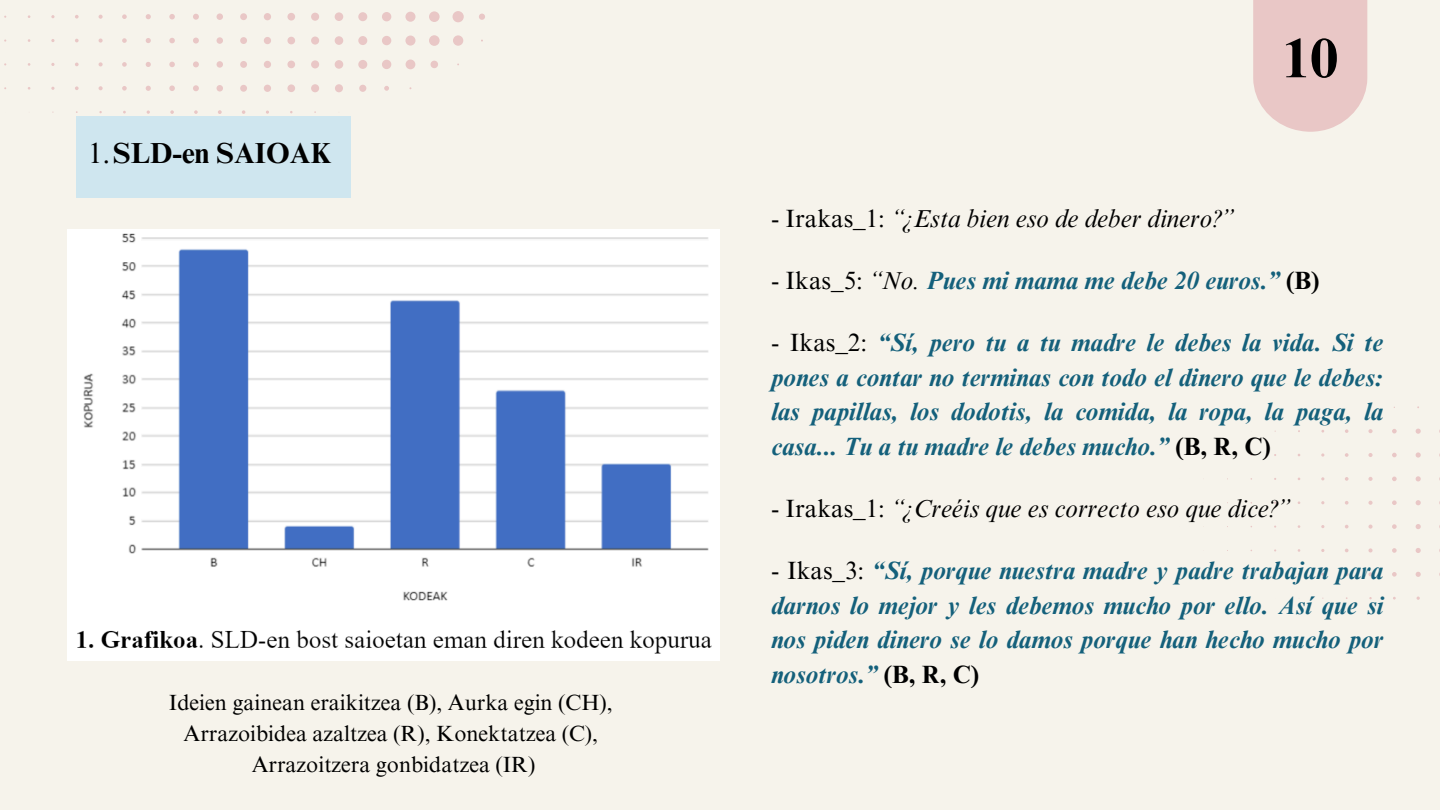
<style>
.page{position:relative;width:1440px;height:810px;background:#f6f3eb}
.page>*{position:absolute;margin:0;border:0;box-sizing:border-box;transform-origin:0 0}
.t1{font:700 55.7px "Times NRMT Pro";color:#000}
.t2{font:700 29px "Times NRMT Pro";color:#000}
.t3{font:italic 700 25px/34.5px "Times NRMT Pro";color:#14607b;text-align:justify}
.t4{font:italic 25px "Times NRMT Pro";color:#000}
.t5{font:22px "Times NRMT Pro";color:#000}
.s1{font-weight:400}
.s2{font-style:normal}
.s3{font-weight:400;font-style:normal;color:#000}
.s4{font-weight:400;color:#000}
.s5{font-style:normal;color:#000}
</style>
<div class="page">
<svg style="left:1253px;top:0;width:114px;height:132px;background:#eacbc9"></svg>
<svg style="left:4px;top:11px;width:481px;height:103px"></svg>
<svg style="left:1227px;top:406px;width:213px;height:194px"></svg>
<img style="left:67px;top:229px;width:653px;height:432px">
<div style="left:76px;top:116px;width:274px;height:81px;background:#cfe6ef"></div>
<p class="t2" style="left:88px;top:142px;width:245px"><span class="s1">1.</span>SLD-en SAIOAK</p>
<h2 class="t5" style="left:169px;top:694px;width:445px">Ideien gainean eraikitzea (B), Aurka egin (CH),</h2>
<h2 class="t5" style="left:184px;top:725px;width:416px">Arrazoibidea azaltzea (R), Konektatzea (C),</h2>
<h2 class="t5" style="left:252px;top:756px;width:285px">Arrazoitzera gonbidatzea (IR)</h2>
<p class="t1" style="left:1282px;top:37px;width:57px">10</p>
<p class="t4" style="left:771px;top:209px;width:465px"><span class="s2">- Irakas_1:</span> “¿Esta bien eso de deber dinero?”</p>
<p class="t3" style="left:771px;top:266px;width:550px"><span class="s3">- Ikas_5:</span> <span class="s4">“No.</span> Pues mi mama me debe 20 euros.” <span class="s5">(B)</span></p>
<p class="t3" style="left:771px;top:328px;width:614px"><span class="s3">- Ikas_2:</span> “Sí, pero tu a tu madre le debes la vida. Si te pones a contar no terminas con todo el dinero que le debes: las papillas, los dodotis, la comida, la ropa, la paga, la casa... Tu a tu madre le debes mucho.” <span class="s5">(B, R, C)</span></p>
<p class="t4" style="left:771px;top:499px;width:521px"><span class="s2">- Irakas_1:</span> “¿Creéis que es correcto eso que dice?”</p>
<h2 class="t3" style="left:771px;top:556px;width:614px"><span class="s3">- Ikas_3:</span> “Sí, porque nuestra madre y padre trabajan para darnos lo mejor y les debemos mucho por ello. Así que si nos piden dinero se lo damos porque han hecho mucho por nosotros.” <span class="s5">(B, R, C)</span></h2>
</div>
